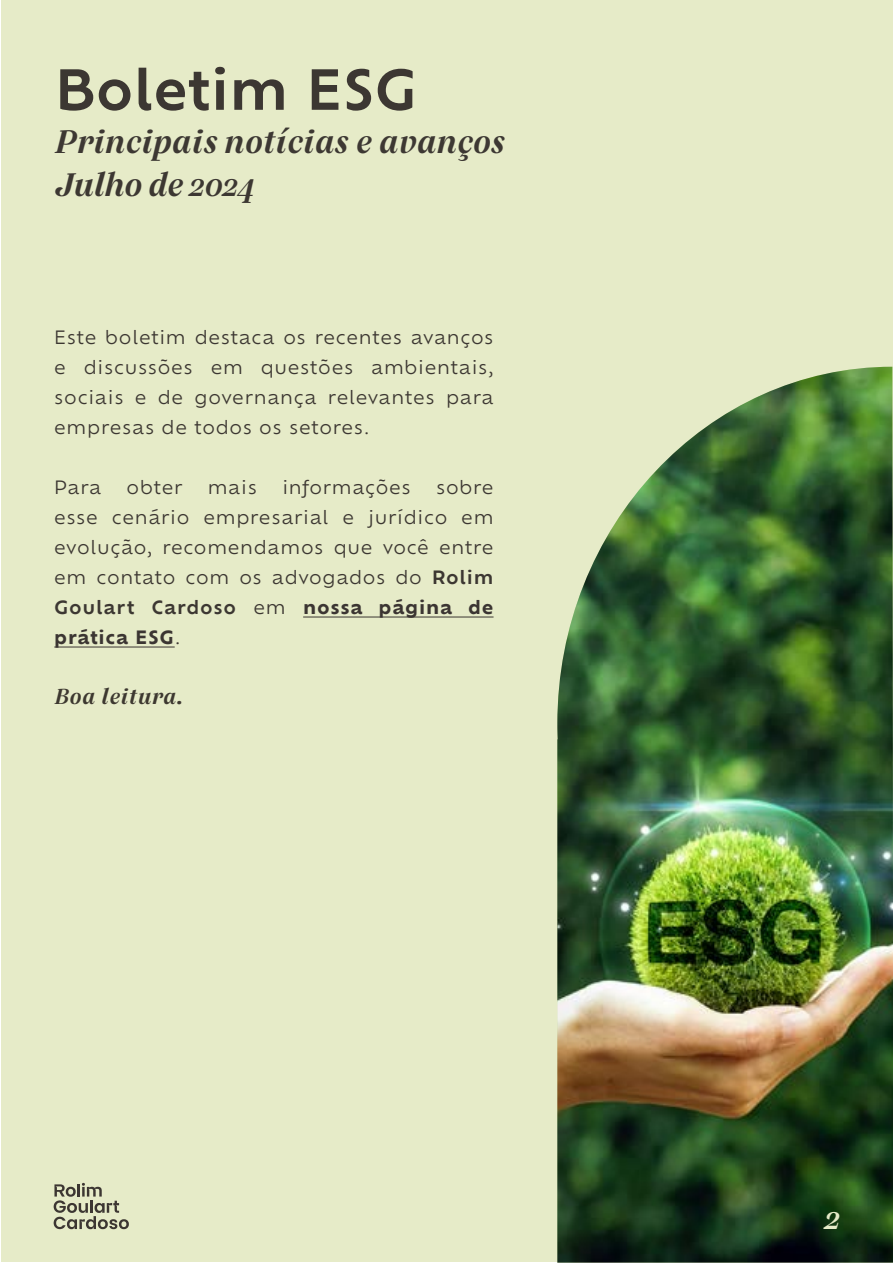
<style>
.page{position:relative;width:893px;height:1263px;background:#fff}
.page>*{position:absolute;margin:0;border:0;box-sizing:border-box;transform-origin:0 0}
.t1{font:600 54px "Ofelia Text";color:#3c3732}
.t2{font:italic 600 36px "Silva Display";letter-spacing:.02em;color:#3d3833}
.t3{font:italic 600 36px "Silva Display";color:#3c3732}
.t4{font:italic 600 36px "Silva Display";color:#e6ebc8}
.t5{font:italic 600 24px "Silva Display";letter-spacing:.04em;color:#3d3830}
.t6{font:18px/30px "Ofelia Text";letter-spacing:.04em;color:#3c3732;text-align:justify}
.s1{font-weight:600}
.s2{font-weight:700;color:#3b3532}
.s3{font-family:"Ofelia Text";font-weight:700;font-size:21px}
</style>
<div class="page">
<div style="left:1px;top:0;width:891px;height:1262px;background:#e6ebc8"></div>
<svg style="left:54px;top:1183px;width:75px;height:46px"></svg>
<hr style="left:303px;top:616px;width:191px;height:1px;background:#3b3532">
<hr style="left:54px;top:646px;width:121px;height:1px;background:#3b3532">
<img style="left:557px;top:367px;width:336px;height:895px">
<h1 class="t1" style="left:54px;top:49px;width:364px">Boletim ESG</h1>
<h2 class="t2" style="left:54px;top:118px;width:450px">Principais notícias e avanços</h2>
<h2 class="t3" style="left:54px;top:161px;width:201px">Julho de 2024</h2>
<p class="t6" style="left:54px;top:321px;width:441px">Este boletim destaca os recentes avanços e discussões em questões ambientais, sociais e de governança relevantes para empresas de todos os setores.</p>
<p class="t6" style="left:54px;top:471px;width:48px">Para</p>
<p class="t6" style="left:127px;top:471px;width:57px">obter</p>
<p class="t6" style="left:208px;top:471px;width:51px">mais</p>
<p class="t6" style="left:282px;top:471px;width:130px">informações</p>
<p class="t6" style="left:54px;top:471px;width:441px;text-indent:382px">sobre esse cenário empresarial e jurídico em evolução, recomendamos que você entre em contato com os advogados do <span class="s1">Rolim Goulart Cardoso</span> em <span class="s2">nossa página de prática ESG</span>.</p>
<h3 class="t5" style="left:54px;top:681px;width:131px">Boa leitura<span class="s3">.</span></h3>
<h2 class="t4" style="left:823px;top:1194px;width:17px">2</h2>
</div>
